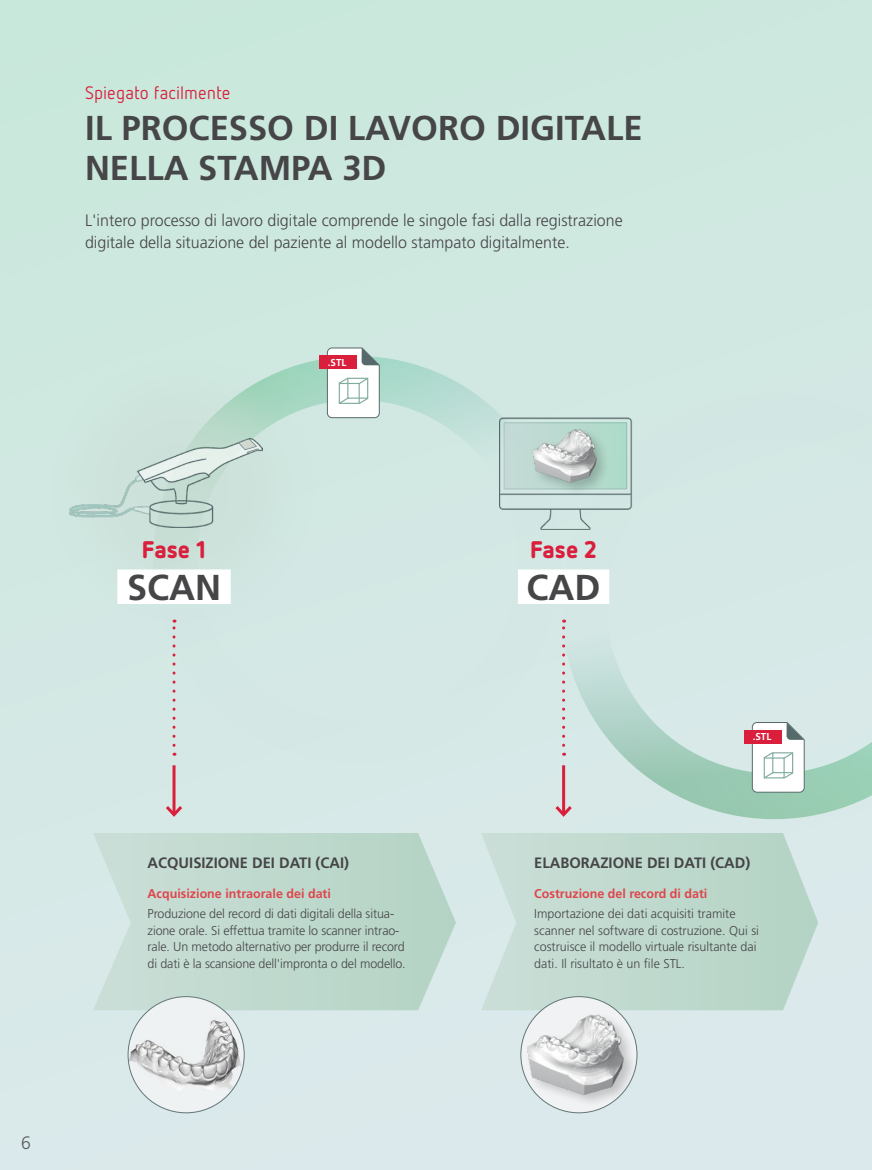
<style>
.page{position:relative;width:872px;height:1170px;background:#fff}
.page>*{position:absolute;margin:0;border:0;box-sizing:border-box;transform-origin:0 0}
.t1{font:700 36px "Frutiger LT Std";color:#464547}
.t2{font:700 34.5px/40.5px "Frutiger LT Std";color:#464547}
.t3{font:900 24px "Netto Pro";color:#da1f3d}
.t4{font:18px "Netto Pro";letter-spacing:.005em;color:#da1f3d}
.t5{font:300 18px "Frutiger LT Std";color:#58595b}
.t6{font:300 16.5px/22.5px "Frutiger LT Std";color:#464547}
.t7{font:700 15px "Frutiger LT Std";color:#464547}
.t8{font:300 12.75px/16.5px "Frutiger LT Std";letter-spacing:-.01em;color:#464547}
.t9{font:700 12.75px "Frutiger LT Std";color:#de464c}
.t10{font:700 10.05px "Frutiger LT Std";color:#fff}
</style>
<div class="page">
<div style="left:0;top:0;width:872px;height:1169px;background:linear-gradient(to right,#d0e8e1,#d3e8e4)"></div>
<div style="left:129px;top:332px;width:456px;height:456px;background:#d4e8e4"></div>
<div style="left:533px;top:365px;width:339px;height:20px;background:#d2e8e3"></div>
<img style="left:533px;top:385px;width:339px;height:462px">
<svg style="left:47px;top:355px;width:270px;height:270px;background:#cbe3dc"></svg>
<div style="left:319px;top:355px;width:38px;height:14px;background:#da1f3d"></div>
<svg style="left:327px;top:347px;width:53px;height:71px"></svg>
<img style="left:69px;top:439px;width:193px;height:89px">
<img style="left:499px;top:413px;width:148px;height:116px">
<div style="left:504px;top:423px;width:122px;height:65px;background:linear-gradient(to bottom,#b8dacf,#b8dbcf)"></div>
<hr style="left:562px;top:765px;width:3px;height:49px;background:#da1f3d">
<svg style="left:552px;top:802px;width:23px;height:17px"></svg>
<svg style="left:562px;top:619px;width:3px;height:126px"></svg>
<hr style="left:172px;top:765px;width:3px;height:49px;background:#da1f3d">
<svg style="left:163px;top:802px;width:22px;height:17px"></svg>
<svg style="left:172px;top:619px;width:3px;height:126px"></svg>
<svg style="left:93px;top:833px;width:363px;height:177px;background:#c1dad0"></svg>
<svg style="left:481px;top:833px;width:337px;height:177px;background:#c1dad0"></svg>
<div style="left:525px;top:1012px;width:112px;height:96px;background:#000;opacity:.2"></div>
<img style="left:521px;top:996px;width:116px;height:116px;border-radius:58px">
<img style="left:128px;top:996px;width:116px;height:116px;border-radius:58px">
<div style="left:744px;top:729px;width:38px;height:14px;background:#da1f3d"></div>
<svg style="left:751px;top:721px;width:54px;height:71px"></svg>
<img style="left:516px;top:408px;width:97px;height:97px">
<div style="left:518px;top:569px;width:91px;height:35px;background:#fff"></div>
<div style="left:117px;top:569px;width:114px;height:35px;background:#fff"></div>
<h3 class="t4" style="left:85px;top:81px;width:147px">Spiegato facilmente</h3>
<h2 class="t2" style="left:85px;top:107px;width:559px">IL PROCESSO DI LAVORO DIGITALE<br>NELLA STAMPA 3D</h2>
<p class="t6" style="left:85px;top:209px;width:539px">L'intero processo di lavoro digitale comprende le singole fasi dalla registrazione digitale della situazione del paziente al modello stampato digitalmente.</p>
<p class="t10" style="left:328px;top:356px;width:20px">.STL</p>
<h3 class="t3" style="left:142px;top:533px;width:66px">Fase 1</h3>
<h1 class="t1" style="left:127px;top:566px;width:95px">SCAN</h1>
<h3 class="t5" style="left:21px;top:1132px;width:11px">6</h3>
<p class="t7" style="left:148px;top:854px;width:203px">ACQUISIZIONE DEI DATI (CAI)</p>
<p class="t9" style="left:148px;top:885px;width:185px">Acquisizione intraorale dei dati</p>
<p class="t8" style="left:148px;top:905px;width:260px">Produzione del record di dati digitali della situa&shy;zione orale. Si effettua tramite lo scanner intrao&shy;rale. Un metodo alternativo per produrre il record di dati è la scansione dell'impronta o del modello.</p>
<h3 class="t3" style="left:530px;top:533px;width:69px">Fase 2</h3>
<h1 class="t1" style="left:526px;top:566px;width:75px">CAD</h1>
<p class="t10" style="left:753px;top:730px;width:20px">.STL</p>
<p class="t7" style="left:534px;top:854px;width:218px">ELABORAZIONE DEI DATI (CAD)</p>
<p class="t9" style="left:534px;top:885px;width:175px">Costruzione del record di dati</p>
<p class="t8" style="left:534px;top:905px;width:226px">Importazione dei dati acquisiti tramite scanner nel software di costruzione. Qui si costruisce il modello virtuale risultante dai dati. Il risultato è un file STL.</p>
</div>
